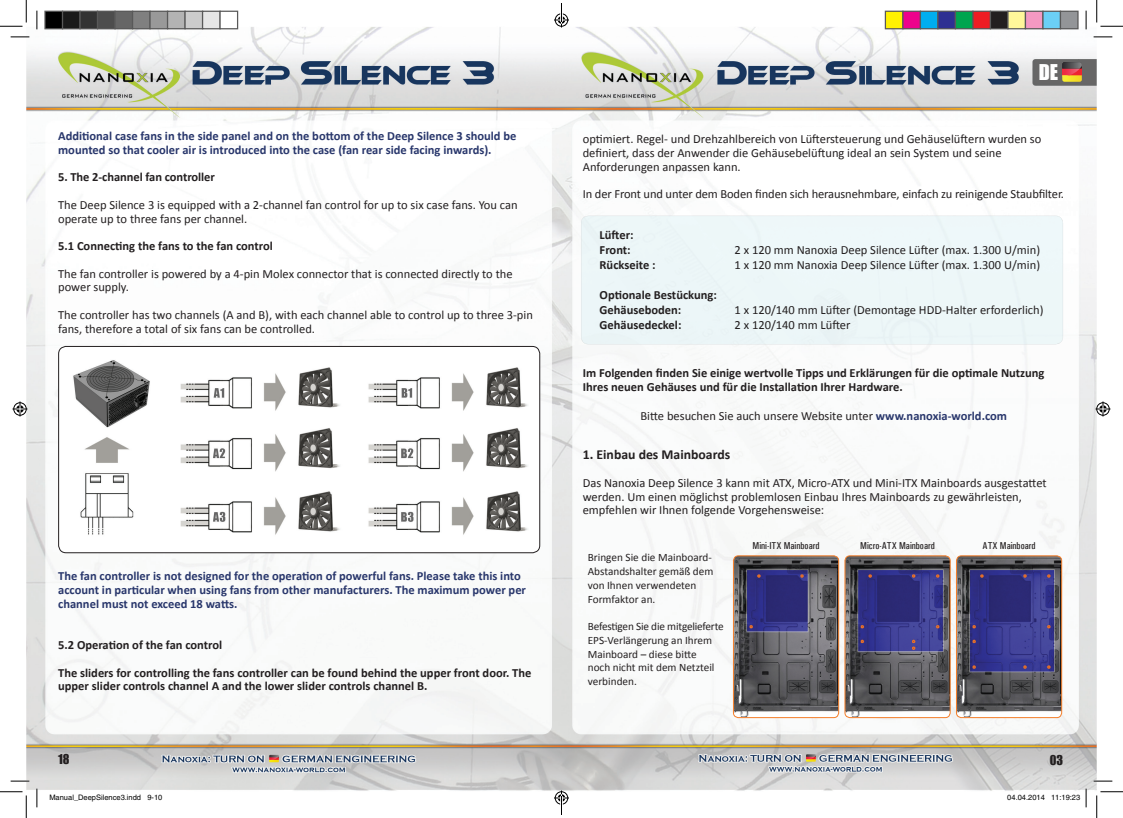
<style>
.page{position:relative;width:1123px;height:818px;background:#fff}
.page>*{position:absolute;margin:0;border:0;box-sizing:border-box;transform-origin:0 0}
.t1{font:20px "Impact";color:#fff}
.t2{font:700 13.75px "Calibri";color:#231f20}
.t3{font:12.5px/13.8px "Calibri";color:#231f20}
.t4{font:700 12.5px/13.8px "Calibri";color:#231f20}
.t5{font:700 12.5px/13.8px "Calibri";color:#29376c}
.t6{font:12.5px "Impact";color:#231f20}
.t7{font:11.25px/13.8px "Calibri";color:#231f20}
.t8{font:500 10px "Univers Condensed";color:#231f20}
.t9{font:7.5px "Helvetica";color:#000}
.s1{font-weight:700;color:#29376c}
</style>
<div class="page">
<img style="left:26px;top:26px;width:1070px;height:766px">
<img style="left:733px;top:556px;width:105px;height:162px">
<div style="left:733px;top:556px;width:106px;height:162px;border:1px solid #f47d28;border-radius:5px"></div>
<img style="left:845px;top:556px;width:105px;height:162px">
<div style="left:844px;top:556px;width:106px;height:162px;border:1px solid #f47d28;border-radius:5px"></div>
<img style="left:956px;top:556px;width:105px;height:162px">
<div style="left:956px;top:556px;width:105px;height:162px;border:1px solid #f47d28;border-radius:5px"></div>
<div style="left:581px;top:216px;width:481px;height:128px;background:#edf7f8"></div>
<svg style="left:1062px;top:62px;width:19px;height:20px"></svg>
<img style="left:59px;top:346px;width:481px;height:207px">
<div style="left:58px;top:346px;width:482px;height:207px;border:1px solid #231f20;border-radius:8px"></div>
<svg style="left:11px;top:36px;width:18px;height:2px"></svg>
<svg style="left:1093px;top:36px;width:19px;height:2px"></svg>
<svg style="left:11px;top:780px;width:18px;height:2px"></svg>
<svg style="left:1093px;top:780px;width:19px;height:2px"></svg>
<svg style="left:36px;top:11px;width:2px;height:18px"></svg>
<svg style="left:36px;top:788px;width:2px;height:19px"></svg>
<svg style="left:1085px;top:11px;width:1px;height:18px"></svg>
<svg style="left:0;top:0;width:27px;height:27px"></svg>
<svg style="left:0;top:791px;width:27px;height:27px"></svg>
<svg style="left:1096px;top:0;width:27px;height:27px"></svg>
<svg style="left:1096px;top:791px;width:27px;height:27px"></svg>
<svg style="left:13px;top:401px;width:15px;height:15px"></svg>
<svg style="left:1095px;top:401px;width:15px;height:15px"></svg>
<div style="left:45px;top:11px;width:18px;height:18px;background:#000"></div>
<div style="left:44px;top:11px;width:19px;height:18px;border:1px solid #595959"></div>
<div style="left:63px;top:11px;width:17px;height:18px;background:#1a1a1a"></div>
<div style="left:62px;top:11px;width:19px;height:18px;border:1px solid #595959"></div>
<div style="left:80px;top:11px;width:18px;height:18px;background:#333"></div>
<div style="left:79px;top:11px;width:19px;height:18px;border:1px solid #595959"></div>
<div style="left:98px;top:11px;width:17px;height:18px;background:#4d4d4d"></div>
<div style="left:97px;top:11px;width:19px;height:18px;border:1px solid #595959"></div>
<div style="left:115px;top:11px;width:18px;height:18px;background:#666"></div>
<div style="left:114px;top:11px;width:19px;height:18px;border:1px solid #595959"></div>
<div style="left:133px;top:11px;width:17px;height:18px;background:#808080"></div>
<div style="left:132px;top:11px;width:19px;height:18px;border:1px solid #595959"></div>
<div style="left:150px;top:11px;width:18px;height:18px;background:#999"></div>
<div style="left:149px;top:11px;width:19px;height:18px;border:1px solid #595959"></div>
<div style="left:168px;top:11px;width:17px;height:18px;background:#b3b3b3"></div>
<div style="left:167px;top:11px;width:19px;height:18px;border:1px solid #595959"></div>
<div style="left:185px;top:11px;width:18px;height:18px;background:#ccc"></div>
<div style="left:184px;top:11px;width:19px;height:18px;border:1px solid #595959"></div>
<div style="left:203px;top:11px;width:17px;height:18px;background:#e6e6e6"></div>
<div style="left:202px;top:11px;width:19px;height:18px;border:1px solid #595959"></div>
<div style="left:220px;top:11px;width:18px;height:18px;background:#fff"></div>
<div style="left:219px;top:11px;width:19px;height:18px;border:1px solid #595959"></div>
<div style="left:885px;top:11px;width:18px;height:18px;background:#fff101"></div>
<div style="left:884px;top:11px;width:19px;height:18px;border:1px solid #595959"></div>
<div style="left:903px;top:11px;width:17px;height:18px;background:#ed028c"></div>
<div style="left:902px;top:11px;width:19px;height:18px;border:1px solid #595959"></div>
<div style="left:920px;top:11px;width:18px;height:18px;background:#00aeef"></div>
<div style="left:919px;top:11px;width:19px;height:18px;border:1px solid #595959"></div>
<div style="left:938px;top:11px;width:17px;height:18px;background:#2e3092"></div>
<div style="left:937px;top:11px;width:19px;height:18px;border:1px solid #595959"></div>
<div style="left:955px;top:11px;width:18px;height:18px;background:#00a54f"></div>
<div style="left:954px;top:11px;width:19px;height:18px;border:1px solid #595959"></div>
<div style="left:973px;top:11px;width:17px;height:18px;background:#ee1d23"></div>
<div style="left:972px;top:11px;width:19px;height:18px;border:1px solid #595959"></div>
<div style="left:990px;top:11px;width:18px;height:18px;background:#231f20"></div>
<div style="left:989px;top:11px;width:19px;height:18px;border:1px solid #595959"></div>
<div style="left:1008px;top:11px;width:17px;height:18px;background:#fff79a"></div>
<div style="left:1007px;top:11px;width:19px;height:18px;border:1px solid #595959"></div>
<div style="left:1025px;top:11px;width:18px;height:18px;background:#f499c2"></div>
<div style="left:1024px;top:11px;width:19px;height:18px;border:1px solid #595959"></div>
<div style="left:1043px;top:11px;width:17px;height:18px;background:#6bcff6"></div>
<div style="left:1042px;top:11px;width:19px;height:18px;border:1px solid #595959"></div>
<div style="left:1060px;top:11px;width:18px;height:18px;background:#939598"></div>
<div style="left:1059px;top:11px;width:19px;height:18px;border:1px solid #595959"></div>
<svg style="left:1051px;top:788px;width:35px;height:19px"></svg>
<svg style="left:554px;top:3px;width:15px;height:25px"></svg>
<svg style="left:554px;top:790px;width:15px;height:25px"></svg>
<p class="t5" style="left:58px;top:129px;width:460px">Additional case fans in the side panel and on the bottom of the Deep Silence 3 should be mounted so that cooler air is introduced into the case (fan rear side facing inwards).</p>
<p class="t4" style="left:58px;top:170px;width:158px">5. The 2-channel fan controller</p>
<p class="t3" style="left:58px;top:198px;width:461px">The Deep Silence 3 is equipped with a 2-channel fan control for up to six case fans. You can operate up to three fans per channel.</p>
<p class="t4" style="left:58px;top:239px;width:216px">5.1 Connecting the fans to the fan control</p>
<p class="t3" style="left:58px;top:267px;width:456px">The fan controller is powered by a 4-pin Molex connector that is connected directly to the power supply.</p>
<p class="t3" style="left:58px;top:308px;width:476px">The controller has two channels (A and B), with each channel able to control up to three 3-pin fans, therefore a total of six fans can be controlled.</p>
<p class="t5" style="left:58px;top:569px;width:469px">The fan controller is not designed for the operation of powerful fans. Please take this into account in particular when using fans from other manufacturers. The maximum power per channel must not exceed 18 watts.</p>
<p class="t4" style="left:58px;top:638px;width:166px">5.2 Operation of the fan control</p>
<p class="t4" style="left:58px;top:665px;width:475px">The sliders for controlling the fans controller can be found behind the upper front door. The upper slider controls channel A and the lower slider controls channel B.</p>
<h1 class="t1" style="left:1038px;top:56px;width:21px">DE</h1>
<p class="t3" style="left:583px;top:132px;width:460px">optimiert. Regel- und Drehzahlbereich von Lüftersteuerung und Gehäuselüftern wurden so definiert, dass der Anwender die Gehäusebelüftung ideal an sein System und seine<br>Anforderungen anpassen kann.</p>
<p class="t3" style="left:583px;top:187px;width:483px">In der Front und unter dem Boden finden sich herausnehmbare, einfach zu reinigende Staubfilter.</p>
<p class="t4" style="left:599px;top:227px;width:35px;line-height:15px">Lüfter:<br>Front:</p>
<p class="t3" style="left:734px;top:243px;width:307px">2 x 120 mm Nanoxia Deep Silence Lüfter (max. 1.300 U/min)</p>
<p class="t4" style="left:599px;top:258px;width:57px">Rückseite :</p>
<p class="t3" style="left:734px;top:258px;width:307px">1 x 120 mm Nanoxia Deep Silence Lüfter (max. 1.300 U/min)</p>
<p class="t4" style="left:599px;top:287px;width:119px;line-height:15px">Optionale Bestückung:<br>Gehäuseboden:</p>
<p class="t3" style="left:734px;top:303px;width:310px">1 x 120/140 mm Lüfter (Demontage HDD-Halter erforderlich)</p>
<p class="t4" style="left:599px;top:318px;width:83px">Gehäusedeckel:</p>
<p class="t3" style="left:734px;top:318px;width:117px">2 x 120/140 mm Lüfter</p>
<p class="t4" style="left:583px;top:366px;width:463px">Im Folgenden finden Sie einige wertvolle Tipps und Erklärungen für die optimale Nutzung<br>Ihres neuen Gehäuses und für die Installation Ihrer Hardware.</p>
<p class="t3" style="left:640px;top:409px;width:368px">Bitte besuchen Sie auch unsere Website unter <span class="s1">www.nanoxia-world.com</span></p>
<p class="t2" style="left:583px;top:446px;width:149px">1. Einbau des Mainboards</p>
<p class="t3" style="left:583px;top:476px;width:465px">Das Nanoxia Deep Silence 3 kann mit ATX, Micro-ATX und Mini-ITX Mainboards ausgestattet werden. Um einen möglichst problemlosen Einbau Ihres Mainboards zu gewährleisten, empfehlen wir Ihnen folgende Vorgehensweise:</p>
<p class="t7" style="left:588px;top:551px;width:127px">Bringen Sie die Mainboard-<br>Abstandshalter gemäß dem von Ihnen verwendeten<br>Formfaktor an.</p>
<p class="t7" style="left:588px;top:619px;width:137px">Befestigen Sie die mitgelieferte<br>EPS-Verlängerung an Ihrem<br>Mainboard – diese bitte<br>noch nicht mit dem Netzteil verbinden.</p>
<p class="t8" style="left:752px;top:540px;width:68px">Mini-ITX Mainboard</p>
<p class="t8" style="left:860px;top:540px;width:76px">Micro-ATX Mainboard</p>
<p class="t8" style="left:982px;top:540px;width:55px">ATX Mainboard</p>
<p class="t6" style="left:58px;top:749px;width:13px">18</p>
<p class="t6" style="left:1049px;top:750px;width:15px">03</p>
<p class="t9" style="left:49px;top:793px;width:114px">Manual_DeepSilence3.indd 9-10</p>
<p class="t9" style="left:1007px;top:793px;width:74px">04.04.2014 11:19:23</p>
</div>
